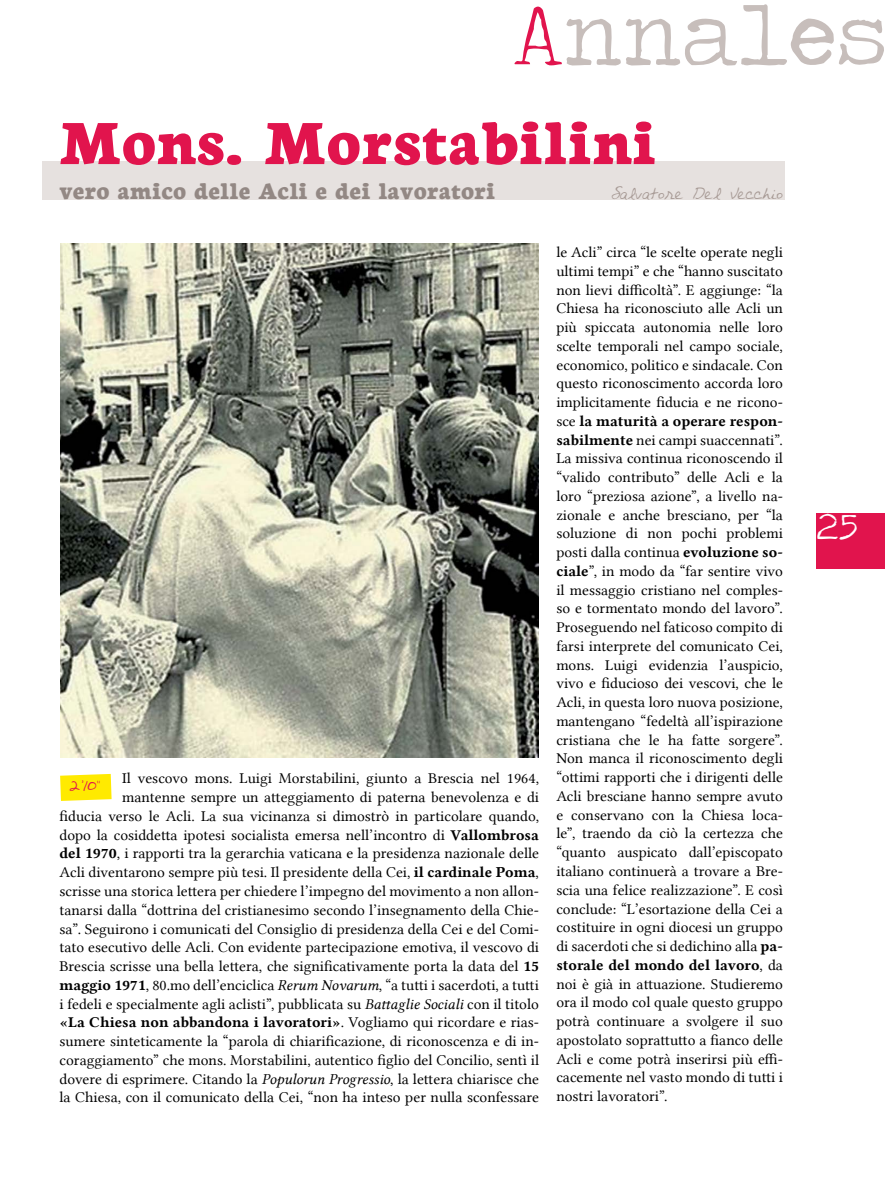
<style>
.page{position:relative;width:885px;height:1191px;background:#fff}
.page>*{position:absolute;margin:0;border:0;box-sizing:border-box;transform-origin:0 0}
.t1{font:90px "Traveling Typewriter";color:#c7bebb}
.t2{font:800 67.5px "Neuton";color:#e1144d}
.t3{font:39px "Traveling Typewriter";color:#fff;scale:1.1 1}
.t4{font:800 25.5px "Neuton";color:#938884}
.Normale{font:15.15px/18.8px "Lin Libertine";color:#000;text-align:right}
.t5{font:13.5px "Avantque...";color:#a79a95}
.t6{font:12px "Avantque...";color:#e1144d}
.s1{color:#e1144d}
.s2{font-family:"Lin Libertine B"}
.s3{font-family:"Lin Libertine I"}
</style>
<div class="page">
<div style="left:815px;top:513px;width:69px;height:55px;background:#e1144d"></div>
<div style="left:2px;top:161px;width:782px;height:38px;background:#e6e1df"></div>
<svg style="left:60px;top:774px;width:52px;height:27px"></svg>
<img style="left:60px;top:243px;width:479px;height:514px">
<div style="left:0;top:59px;width:42px;height:550px;background:#fff"></div>
<p class="t1" style="left:513px;top:-24px;width:375px"><span class="s1">A</span>nnales</p>
<p class="t2" style="left:59px;top:106px;width:598px">Mons. Morstabilini</p>
<p class="t4" style="left:59px;top:176px;width:438px">vero amico delle Acli e dei lavoratori</p>
<p class="t5" style="left:611px;top:187px;width:172px">Salvatore Del Vecchio</p>
<p class="Normale" style="left:60px;top:769px;width:481px">Il vescovo mons. Luigi Morstabilini, giunto a Brescia nel 1964, mantenne sempre un atteggiamento di paterna benevolenza e di<br>fiducia verso le Acli. La sua vicinanza si dimostrò in particolare quando, dopo la cosiddetta ipotesi socialista emersa nell’incontro di <span class="s2">Vallombrosa del 1970</span>, i rapporti tra la gerarchia vaticana e la presidenza nazionale delle Acli diventarono sempre più tesi. Il presidente della Cei, <span class="s2">il cardinale Poma</span>, scrisse una storica lettera per chiedere l’impegno del movimento a non allon&shy;tanarsi dalla “dottrina del cristianesimo secondo l’insegnamento della Chie&shy;sa”. Seguirono i comunicati del Consiglio di presidenza della Cei e del Comi&shy;tato esecutivo delle Acli. Con evidente partecipazione emotiva, il vescovo di Brescia scrisse una bella lettera, che significativamente porta la data del <span class="s2">15 maggio 1971</span>, 80.mo dell’enciclica <span class="s3">Rerum Novarum</span>, “a tutti i sacerdoti, a tutti i fedeli e specialmente agli aclisti”, pubblicata su <span class="s3">Battaglie Sociali</span> con il titolo <span class="s2">«La Chiesa non abbandona i lavoratori»</span>. Vogliamo qui ricordare e rias&shy;sumere sinteticamente la “parola di chiarificazione, di riconoscenza e di in&shy;coraggiamento” che mons. Morstabilini, autentico figlio del Concilio, sentì il dovere di esprimere. Citando la <span class="s3">Populorun Progressio</span>, la lettera chiarisce che la Chiesa, con il comunicato della Cei, “non ha inteso per nulla sconfessare</p>
<p class="t6" style="left:70px;top:779px;width:32px;rotate:2deg">2'10"</p>
<p class="Normale" style="left:556px;top:243px;width:228px;text-align:justify">le Acli” circa “le scelte operate negli ultimi tempi” e che “hanno suscitato non lievi difficoltà”. E aggiunge: “la Chiesa ha riconosciuto alle Acli un più spiccata autonomia nelle loro scelte temporali nel campo sociale, economico, politico e sindacale. Con questo riconoscimento accorda loro implicitamente fiducia e ne ricono&shy;sce <span class="s2">la maturità a operare respon&shy;sabilmente</span> nei campi suaccennati”.<br>La missiva continua riconoscendo il “valido contributo” delle Acli e la loro “preziosa azione”, a livello na&shy;zionale e anche bresciano, per “la soluzione di non pochi problemi posti dalla continua <span class="s2">evoluzione so&shy;ciale</span>”, in modo da “far sentire vivo il messaggio cristiano nel comples&shy;so e tormentato mondo del lavoro”.<br>Proseguendo nel faticoso compito di farsi interprete del comunicato Cei, mons. Luigi evidenzia l’auspicio, vivo e fiducioso dei vescovi, che le Acli, in questa loro nuova posizione, mantengano “fedeltà all’ispirazione cristiana che le ha fatte sorgere”.<br>Non manca il riconoscimento degli “ottimi rapporti che i dirigenti delle Acli bresciane hanno sempre avuto e conservano con la Chiesa loca&shy;le”, traendo da ciò la certezza che “quanto auspicato dall’episcopato italiano continuerà a trovare a Bre&shy;scia una felice realizzazione”. E così conclude: “L’esortazione della Cei a costituire in ogni diocesi un gruppo di sacerdoti che si dedichino alla <span class="s2">pa&shy;storale del mondo del lavoro</span>, da noi è già in attuazione. Studieremo ora il modo col quale questo gruppo potrà continuare a svolgere il suo apostolato soprattutto a fianco delle Acli e come potrà inserirsi più effi&shy;cacemente nel vasto mondo di tutti i nostri lavoratori”.</p>
<h3 class="t3" style="left:816px;top:501px;width:39px">25</h3>
</div>
